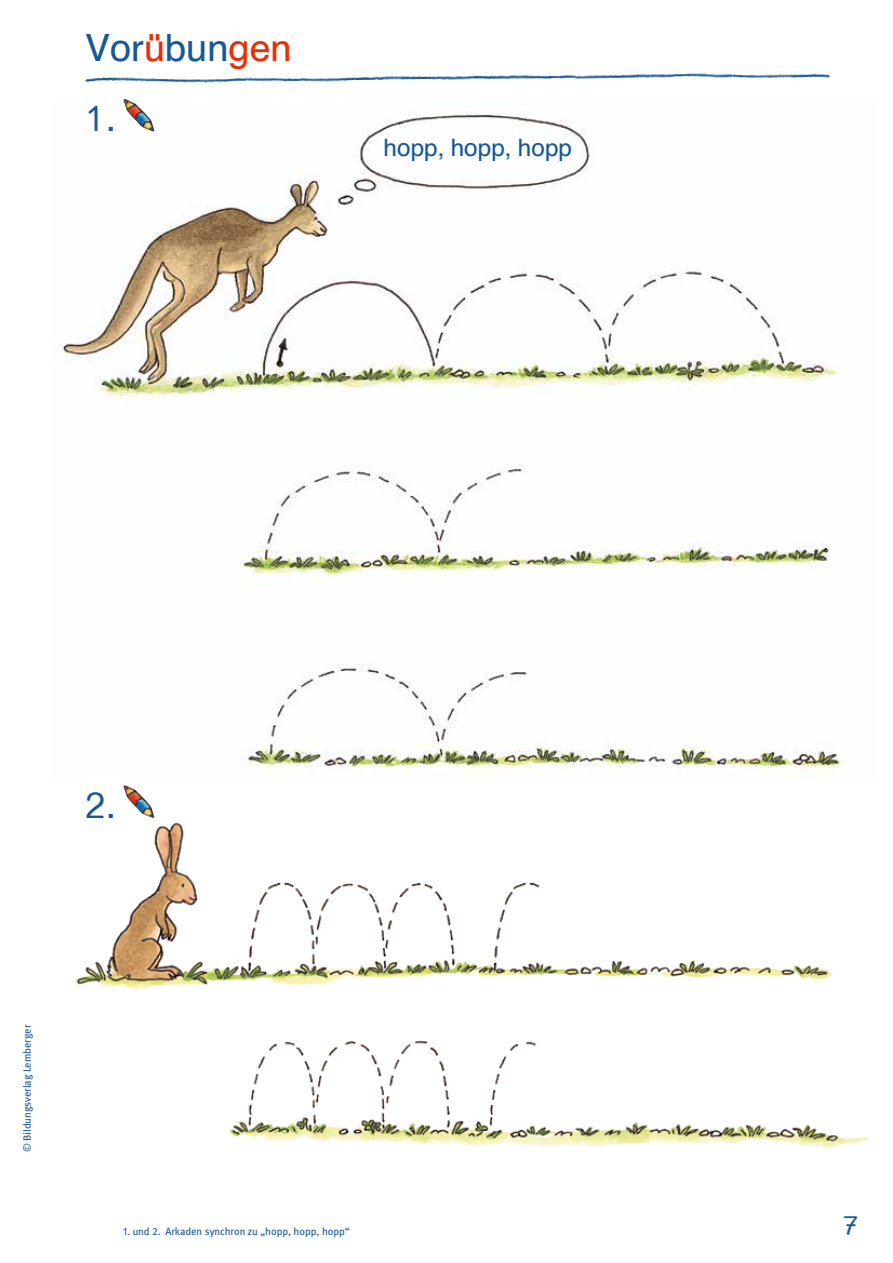
<style>
.page{position:relative;width:893px;height:1263px;background:#fff}
.page>*{position:absolute;margin:0;border:0;box-sizing:border-box;transform-origin:0 0}
.t1{font:37.5px "Schulbuch Nord OE Roman";color:#165995}
.t2{font:37.5px "Fara Rund OE Light";color:#165995}
.t3{font:28.5px "Fara Rund OE Light";color:#165995}
.t4{font:24px "Schulbuch Nord OE Roman";color:#165995}
.t5{font:10.5px "Meta";color:#165995}
.s1{color:#e63009}
.s2{font-family:"Schulbuch Nord OE Roman"}
.s3{font-family:"Meta Book Expert"}
</style>
<div class="page">
<img style="left:85px;top:73px;width:746px;height:10px">
<img style="left:75px;top:822px;width:796px;height:326px">
<img style="left:61px;top:112px;width:780px;height:664px">
<img style="left:123px;top:99px;width:31px;height:33px">
<img style="left:123px;top:785px;width:31px;height:33px">
<h1 class="t1" style="left:85px;top:24px;width:208px">Vor<span class="s1">ü</span>bun<span class="s1">gen</span></h1>
<h1 class="t2" style="left:85px;top:98px;width:33px">1<span class="s2">.</span></h1>
<h3 class="t4" style="left:384px;top:133px;width:190px">hopp, hopp, hopp</h3>
<h1 class="t2" style="left:85px;top:784px;width:33px">2<span class="s2">.</span></h1>
<p class="t5" style="left:21px;top:1152px;width:129px;rotate:-90deg">© Bildungsverlag Lemberger</p>
<p class="t5" style="left:123px;top:1225px;width:228px"><span class="s3">1</span>. und <span class="s3">2</span>. Arkaden synchron zu „hopp, hopp, hopp“</p>
<h2 class="t3" style="left:843px;top:1210px;width:17px">7</h2>
</div>
